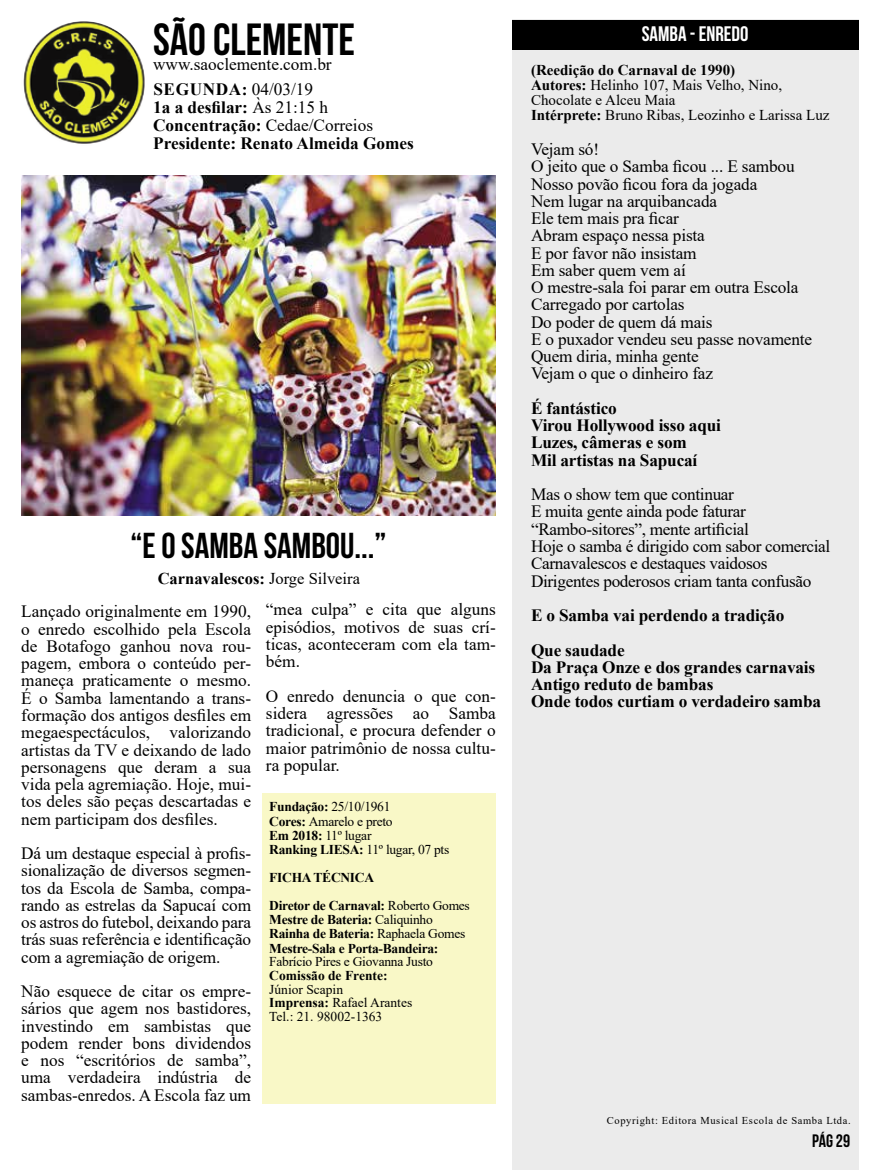
<style>
.page{position:relative;width:872px;height:1170px;background:#fff}
.page>*{position:absolute;margin:0;border:0;box-sizing:border-box;transform-origin:0 0}
.t1{font:700 45px "Bebas Neue";color:#000}
.t2{font:700 36px "Bebas Neue";color:#000}
.t3{font:700 21px "Bebas Neue";color:#fff}
.t4{font:700 18px "Bebas Neue";color:#000}
.t5{font:17.25px/17.2px "Times New Roman";letter-spacing:-.01em;color:#000;text-align:justify}
.t6{font:700 17.25px/17.2px "Times New Roman";letter-spacing:-.01em;color:#000}
.t7{font:700 16.5px "Times New Roman";color:#000}
.t8{font:15px/15px "Times New Roman";color:#000}
.t9{font:700 13.5px/14.2px "Times New Roman";letter-spacing:-.02em;color:#000}
.t10{font:13.5px/14.2px "Times New Roman";letter-spacing:-.02em;color:#000}
.t11{font:13.5px/13.5px "Times New Roman";color:#000}
.t12{font:700 13.5px "Times New Roman";color:#000}
.t13{font:10.5px "Times New Roman";letter-spacing:.06em;color:#000}
.s1{font-weight:400}
.s2{font-weight:700}
</style>
<div class="page">
<div style="left:512px;top:20px;width:347px;height:1149px;background:#ebebeb"></div>
<div style="left:512px;top:20px;width:347px;height:29px;background:#000"></div>
<div style="left:262px;top:793px;width:234px;height:310px;background:#f9f8c7"></div>
<img style="left:21px;top:175px;width:475px;height:341px">
<img style="left:21px;top:21px;width:125px;height:125px;border-radius:62px">
<h1 class="t1" style="left:153px;top:15px;width:203px">SÃO CLEMENTE</h1>
<p class="t6" style="left:153px;top:80px;width:262px;line-height:18px">SEGUNDA: <span class="s1">04/03/19<br></span>1a a desfilar: <span class="s1">Às 21:15 h<br></span>Concentração: <span class="s1">Cedae/Correios<br></span>Presidente: Renato Almeida Gomes</p>
<p class="t5" style="left:153px;top:55px;width:180px">www.saoclemente.com.br</p>
<h2 class="t2" style="left:131px;top:525px;width:257px">“E O SAMBA SAMBOU...”</h2>
<p class="t7" style="left:158px;top:567px;width:204px">Carnavalescos: <span class="s1">Jorge Silveira</span></p>
<p class="t5" style="left:21px;top:602px;width:231px">Lançado originalmente em 1990, o enredo escolhido pela Escola de Botafogo ganhou nova rou&shy;pagem, embora o conteúdo per&shy;maneça praticamente o mesmo.<br>É o Samba lamentando a trans&shy;formação dos antigos desfiles em megaespectáculos, valorizando artistas da TV e deixando de lado personagens que deram a sua vida pela agremiação. Hoje, mui&shy;tos deles são peças descartadas e nem participam dos desfiles.</p>
<p class="t5" style="left:21px;top:844px;width:231px">Dá um destaque especial à profis&shy;sionalização de diversos segmen&shy;tos da Escola de Samba, compa&shy;rando as estrelas da Sapucaí com os astros do futebol, deixando para trás suas referência e identificação com a agremiação de origem.</p>
<p class="t5" style="left:21px;top:982px;width:231px">Não esquece de citar os empre&shy;sários que agem nos bastidores, investindo em sambistas que podem render bons dividendos e nos “escritórios de samba”, uma verdadeira indústria de sambas-enredos. A Escola faz um</p>
<p class="t5" style="left:266px;top:600px;width:231px">“mea culpa” e cita que alguns episódios, motivos de suas crí&shy;ticas, aconteceram com ela tam&shy;bém.</p>
<p class="t5" style="left:266px;top:686px;width:231px">O enredo denuncia o que con&shy;sidera agressões ao Samba tradicional, e procura defender o maior patrimônio de nossa cultu&shy;ra popular.</p>
<p class="t10" style="left:269px;top:799px;width:182px"><span class="s2">Fundação:</span> 25/10/1961<br><span class="s2">Cores:</span> Amarelo e preto<br><span class="s2">Em 2018:</span> 11º lugar<br><span class="s2">Ranking LIESA:</span> 11º lugar, 07 pts</p>
<p class="t9" style="left:269px;top:863px;width:202px;line-height:27.8px">FICHA TÉCNICA<br>Diretor de Carnaval: <span class="s1">Roberto Gomes</span></p>
<p class="t9" style="left:269px;top:911px;width:198px">Mestre de Bateria: <span class="s1">Caliquinho<br></span>Rainha de Bateria: <span class="s1">Raphaela Gomes<br></span>Mestre-Sala e Porta-Bandeira:</p>
<p class="t10" style="left:269px;top:953px;width:165px">Fabrício Pires e Giovanna Justo</p>
<p class="t12" style="left:269px;top:965px;width:120px">Comissão de Frente:</p>
<p class="t11" style="left:269px;top:982px;width:144px">Júnior Scapin<br><span class="s2">Imprensa:</span> Rafael Arantes<br>Tel.: 21. 98002-1363</p>
<p class="t3" style="left:641px;top:22px;width:10px">SAMBA</p>
<p class="t3" style="left:690px;top:22px;width:59px">- ENREDO</p>
<p class="t8" style="left:531px;top:62px;width:300px"><span class="s2">(Reedição do Carnaval de 1990)<br>Autores:</span> Helinho 107, Mais Velho, Nino, Chocolate e Alceu Maia<br><span class="s2">Intérprete:</span> Bruno Ribas, Leozinho e Larissa Luz</p>
<p class="t5" style="left:531px;top:140px;width:283px;text-align:left">Vejam só!<br>O jeito que o Samba ficou ... E sambou<br>Nosso povão ficou fora da jogada<br>Nem lugar na arquibancada<br>Ele tem mais pra ficar<br>Abram espaço nessa pista<br>E por favor não insistam<br>Em saber quem vem aí<br>O mestre-sala foi parar em outra Escola<br>Carregado por cartolas<br>Do poder de quem dá mais<br>E o puxador vendeu seu passe novamente<br>Quem diria, minha gente<br>Vejam o que o dinheiro faz</p>
<p class="t6" style="left:531px;top:399px;width:191px">É fantástico<br>Virou Hollywood isso aqui<br>Luzes, câmeras e som<br>Mil artistas na Sapucaí</p>
<p class="t5" style="left:531px;top:485px;width:301px;text-align:left">Mas o show tem que continuar<br>E muita gente ainda pode faturar “Rambo-sitores”, mente artificial<br>Hoje o samba é dirigido com sabor comercial Carnavalescos e destaques vaidosos Dirigentes poderosos criam tanta confusão</p>
<p class="t6" style="left:531px;top:597px;width:255px;line-height:34.5px">E o Samba vai perdendo a tradição<br>Que saudade</p>
<p class="t6" style="left:531px;top:658px;width:292px">Da Praça Onze e dos grandes carnavais<br>Antigo reduto de bambas<br>Onde todos curtiam o verdadeiro samba</p>
<p class="t13" style="left:607px;top:1112px;width:245px">Copyright: Editora Musical Escola de Samba Ltda.</p>
<p class="t4" style="left:812px;top:1130px;width:40px">PÁG 29</p>
</div>
